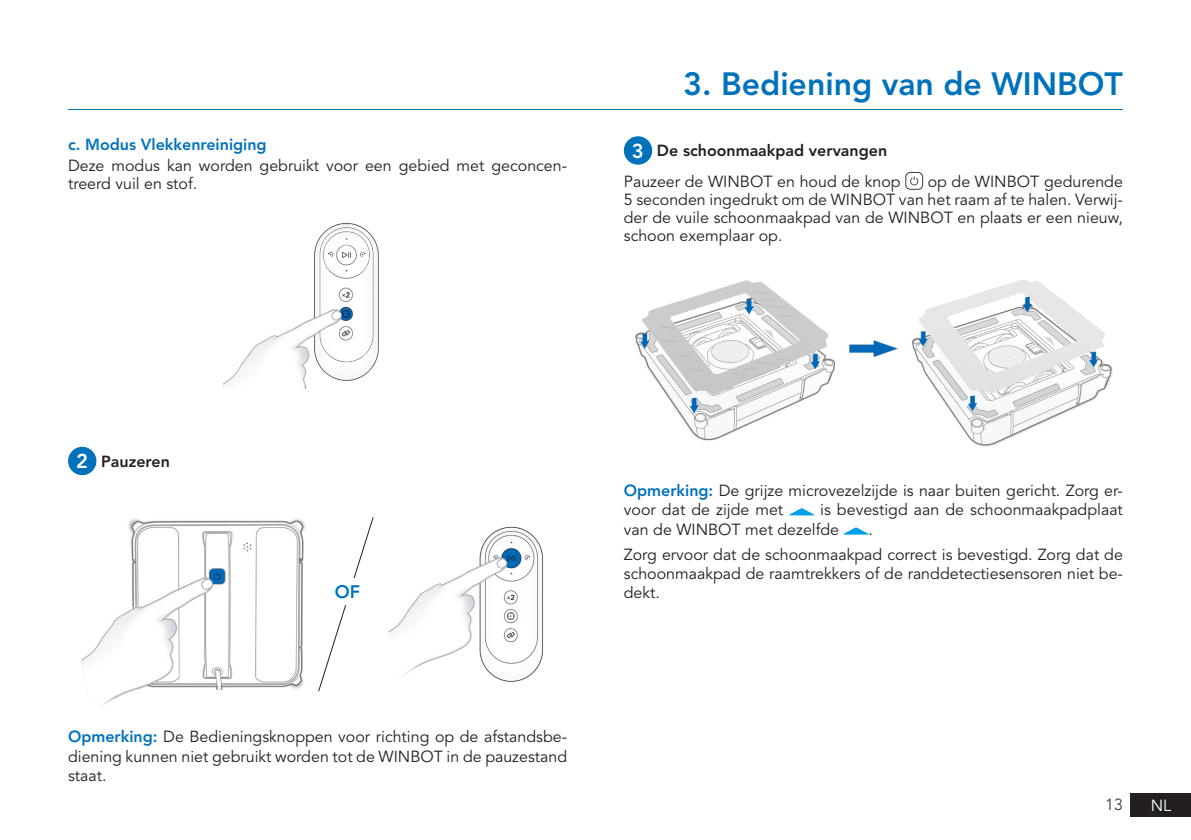
<style>
.page{position:relative;width:1191px;height:840px;background:#fff}
.page>*{position:absolute;margin:0;border:0;box-sizing:border-box;transform-origin:0 0}
.TOC_title{font:800 32px "Avenir LT Pro";color:#0072bc}
.t1{font:800 20px "Avenir LT Pro";color:#fff}
.t2{font:800 18px "Avenir LT Pro";color:#0072bc}
.t3{font:16px/19.2px "Avenir LT Pro";color:#231f20}
.t4{font:800 16px "Avenir LT Pro";color:#231f20}
.t5{font:800 16px "Avenir LT Pro";color:#0072bc}
.t6{font:16px "Avenir LT Pro";color:#3e3e3f}
.t7{font:16px "Avenir LT Pro";color:#fff}
.s1{font-weight:800;color:#0072bc}
</style>
<div class="page">
<hr style="left:68px;top:109px;width:1055px;height:1px;background:#0072bc">
<div style="left:1130px;top:792px;width:61px;height:24px;background:#231f20"></div>
<img style="left:635px;top:280px;width:478px;height:167px">
<div style="left:68px;top:446px;width:28px;height:29px;background:#0072bc;border-radius:50%"></div>
<div style="left:624px;top:136px;width:28px;height:28px;background:#0072bc;border-radius:50%"></div>
<div style="left:905px;top:172px;width:18px;height:18px;border:1px solid #3e3e3f;border-radius:4px"></div>
<svg style="left:910px;top:176px;width:8px;height:9px"></svg>
<svg style="left:789px;top:508px;width:25px;height:7px"></svg>
<svg style="left:843px;top:527px;width:25px;height:7px"></svg>
<img style="left:81px;top:519px;width:225px;height:184px">
<svg style="left:318px;top:517px;width:55px;height:174px"></svg>
<div style="left:325px;top:577px;width:54px;height:27px;background:#fff"></div>
<img style="left:388px;top:526px;width:155px;height:156px">
<img style="left:223px;top:223px;width:156px;height:165px">
<p class="t5" style="left:68px;top:135px;width:200px">c. Modus Vlekkenreiniging</p>
<p class="t3" style="left:68px;top:157px;width:500px;line-height:18px">Deze modus kan worden gebruikt voor een gebied met geconcen&shy;treerd vuil en stof.</p>
<p class="TOC_title" style="left:683px;top:65px;width:441px">3. Bediening van de WINBOT</p>
<p class="t1" style="left:632px;top:139px;width:13px">3</p>
<p class="t4" style="left:657px;top:141px;width:232px">De schoonmaakpad vervangen</p>
<p class="t3" style="left:624px;top:172px;width:500px;line-height:18px;text-align:justify;text-indent:304px">op de WINBOT gedurende 5 seconden ingedrukt om de WINBOT van het raam af te halen. Verwij&shy;der de vuile schoonmaakpad van de WINBOT en plaats er een nieuw, schoon exemplaar op.</p>
<p class="t3" style="left:624px;top:172px;width:278px">Pauzeer de WINBOT en houd de knop</p>
<p class="t1" style="left:76px;top:449px;width:13px">2</p>
<p class="t4" style="left:101px;top:451px;width:70px">Pauzeren</p>
<p class="t3" style="left:624px;top:481px;width:500px"><span class="s1">Opmerking:</span> De grijze microvezelzijde is naar buiten gericht. Zorg er&shy;voor dat de zijde met</p>
<p class="t3" style="left:624px;top:500px;width:500px;text-indent:196px">is bevestigd aan de schoonmaakpadplaat van de WINBOT met dezelfde</p>
<p class="t3" style="left:868px;top:519px;width:6px">.</p>
<p class="t3" style="left:624px;top:544px;width:500px">Zorg ervoor dat de schoonmaakpad correct is bevestigd. Zorg dat de schoonmaakpad de raamtrekkers of de randdetectiesensoren niet be-</p>
<p class="t2" style="left:335px;top:580px;width:27px">OF</p>
<p class="t3" style="left:624px;top:582px;width:38px">dekt.</p>
<p class="t3" style="left:68px;top:727px;width:500px;text-align:justify"><span class="s1">Opmerking:</span> De Bedieningsknoppen voor richting op de afstandsbe&shy;diening kunnen niet gebruikt worden tot de WINBOT in de pauzestand staat.</p>
<p class="t6" style="left:1105px;top:794px;width:19px">13</p>
<p class="t7" style="left:1150px;top:795px;width:22px">NL</p>
</div>
